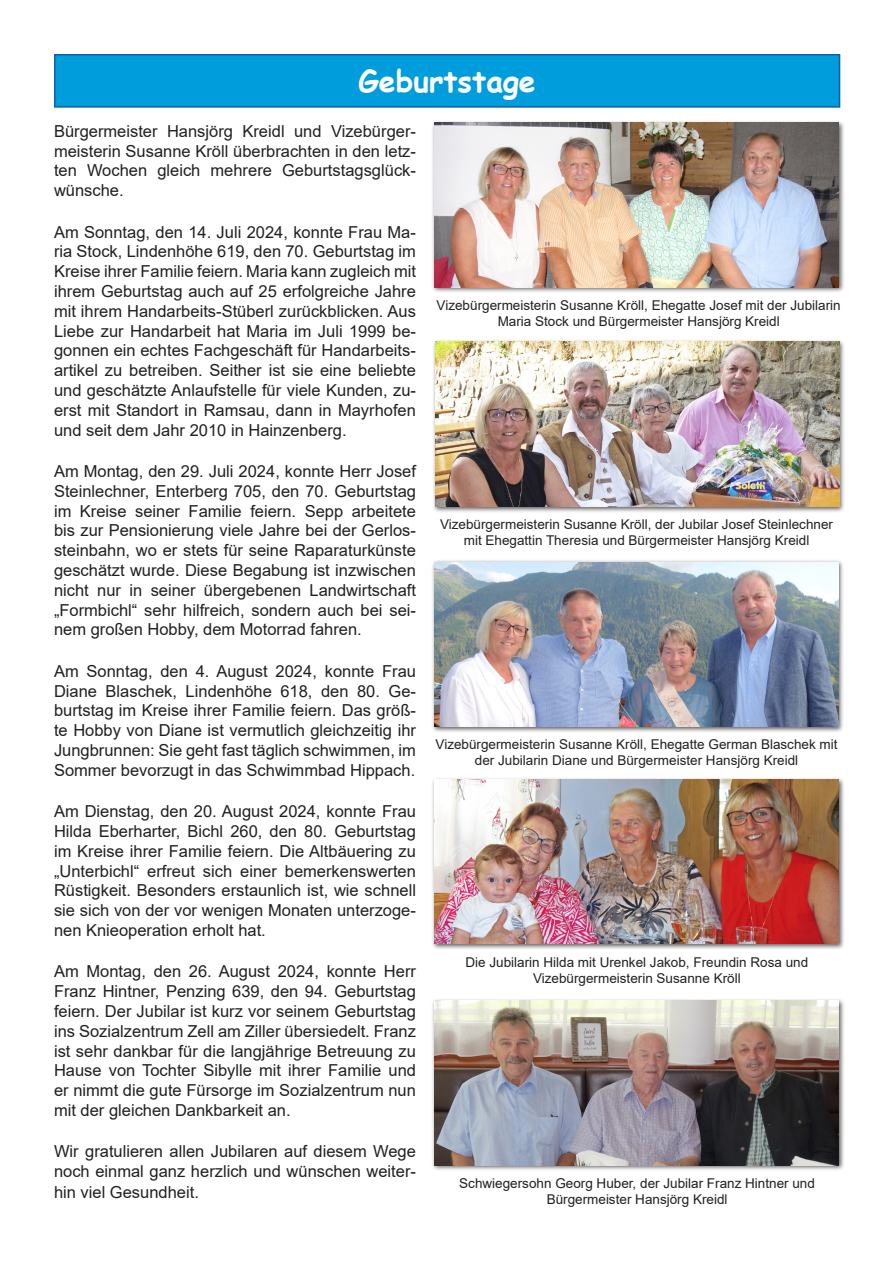
<style>
.page{position:relative;width:893px;height:1263px;background:#fff}
.page>*{position:absolute;margin:0;border:0;box-sizing:border-box;transform-origin:0 0}
.t1{font:700 30px "Comic Sans MS";color:#fffeff}
.t2{font:16.5px/19.8px "Arial";color:#231f20;text-align:justify}
.t3{font:13.5px/16.2px "Arial";color:#231f20;text-align:center}
</style>
<div class="page">
<div style="left:55px;top:55px;width:784px;height:52px;background:#009ddc"></div>
<div style="left:54px;top:54px;width:786px;height:54px;border:2px solid #105faa"></div>
<div style="left:431px;top:120px;width:414px;height:174px;background:#231f20;opacity:.73"></div>
<img style="left:435px;top:123px;width:404px;height:164px">
<div style="left:432px;top:339px;width:414px;height:174px;background:#231f20;opacity:.73"></div>
<img style="left:436px;top:342px;width:404px;height:164px">
<div style="left:431px;top:998px;width:414px;height:174px;background:#231f20;opacity:.73"></div>
<img style="left:435px;top:1001px;width:404px;height:164px">
<div style="left:431px;top:777px;width:414px;height:173px;background:#231f20;opacity:.73"></div>
<img style="left:435px;top:779px;width:404px;height:165px">
<div style="left:431px;top:559px;width:413px;height:174px;background:#231f20;opacity:.73"></div>
<img style="left:434px;top:562px;width:405px;height:164px">
<p class="t1" style="left:359px;top:59px;width:179px">Geburtstage</p>
<p class="t2" style="left:54px;top:121px;width:363px">Bürgermeister Hansjörg Kreidl und Vizebürger&shy;meisterin Susanne Kröll überbrachten in den letz&shy;ten Wochen gleich mehrere Geburtstagsglück&shy;wünsche.</p>
<p class="t2" style="left:54px;top:222px;width:363px">Am Sonntag, den 14. Juli 2024, konnte Frau Ma&shy;ria Stock, Lindenhöhe 619, den 70. Geburtstag im Kreise ihrer Familie feiern. Maria kann zugleich mit ihrem Geburtstag auch auf 25 erfolgreiche Jahre mit ihrem Handarbeits-Stüberl zurückblicken. Aus Liebe zur Handarbeit hat Maria im Juli 1999 be&shy;gonnen ein echtes Fachgeschäft für Handarbeits&shy;artikel zu betreiben. Seither ist sie eine beliebte und geschätzte Anlaufstelle für viele Kunden, zu&shy;erst mit Standort in Ramsau, dann in Mayrhofen und seit dem Jahr 2010 in Hainzenberg.</p>
<p class="t2" style="left:54px;top:461px;width:363px">Am Montag, den 29. Juli 2024, konnte Herr Josef Steinlechner, Enterberg 705, den 70. Geburtstag im Kreise seiner Familie feiern. Sepp arbeitete bis zur Pensionierung viele Jahre bei der Gerlos&shy;steinbahn, wo er stets für seine Raparaturkünste geschätzt wurde. Diese Begabung ist inzwischen nicht nur in seiner übergebenen Landwirtschaft „Formbichl“ sehr hilfreich, sondern auch bei sei&shy;nem großen Hobby, dem Motorrad fahren.</p>
<p class="t2" style="left:54px;top:661px;width:364px">Am Sonntag, den 4. August 2024, konnte Frau Diane Blaschek, Lindenhöhe 618, den 80. Ge&shy;burtstag im Kreise ihrer Familie feiern. Das größ&shy;te Hobby von Diane ist vermutlich gleichzeitig ihr Jungbrunnen: Sie geht fast täglich schwimmen, im Sommer bevorzugt in das Schwimmbad Hippach.</p>
<p class="t2" style="left:54px;top:801px;width:363px">Am Dienstag, den 20. August 2024, konnte Frau Hilda Eberharter, Bichl 260, den 80. Geburtstag im Kreise ihrer Familie feiern. Die Altbäuering zu „Unterbichl“ erfreut sich einer bemerkenswerten Rüstigkeit. Besonders erstaunlich ist, wie schnell sie sich von der vor wenigen Monaten unterzoge&shy;nen Knieoperation erholt hat.</p>
<p class="t2" style="left:54px;top:962px;width:363px">Am Montag, den 26. August 2024, konnte Herr Franz Hintner, Penzing 639, den 94. Geburtstag feiern. Der Jubilar ist kurz vor seinem Geburtstag ins Sozialzentrum Zell am Ziller übersiedelt. Franz ist sehr dankbar für die langjährige Betreuung zu Hause von Tochter Sibylle mit ihrer Familie und er nimmt die gute Fürsorge im Sozialzentrum nun mit der gleichen Dankbarkeit an.</p>
<p class="t2" style="left:54px;top:1141px;width:363px;line-height:20.2px">Wir gratulieren allen Jubilaren auf diesem Wege noch einmal ganz herzlich und wünschen weiter&shy;hin viel Gesundheit.</p>
<p class="t3" style="left:437px;top:297px;width:406px">Vizebürgermeisterin Susanne Kröll, Ehegatte Josef mit der Jubilarin<br>Maria Stock und Bürgermeister Hansjörg Kreidl</p>
<p class="t3" style="left:440px;top:516px;width:394px">Vizebürgermeisterin Susanne Kröll, der Jubilar Josef Steinlechner mit Ehegattin Theresia und Bürgermeister Hansjörg Kreidl</p>
<p class="t3" style="left:436px;top:736px;width:403px">Vizebürgermeisterin Susanne Kröll, Ehegatte German Blaschek mit der Jubilarin Diane und Bürgermeister Hansjörg Kreidl</p>
<p class="t3" style="left:465px;top:954px;width:344px">Die Jubilarin Hilda mit Urenkel Jakob, Freundin Rosa und</p>
<p class="t3" style="left:533px;top:970px;width:209px">Vizebürgermeisterin Susanne Kröll</p>
<p class="t3" style="left:459px;top:1175px;width:357px">Schwiegersohn Georg Huber, der Jubilar Franz Hintner und</p>
<p class="t3" style="left:547px;top:1191px;width:182px">Bürgermeister Hansjörg Kreidl</p>
</div>
